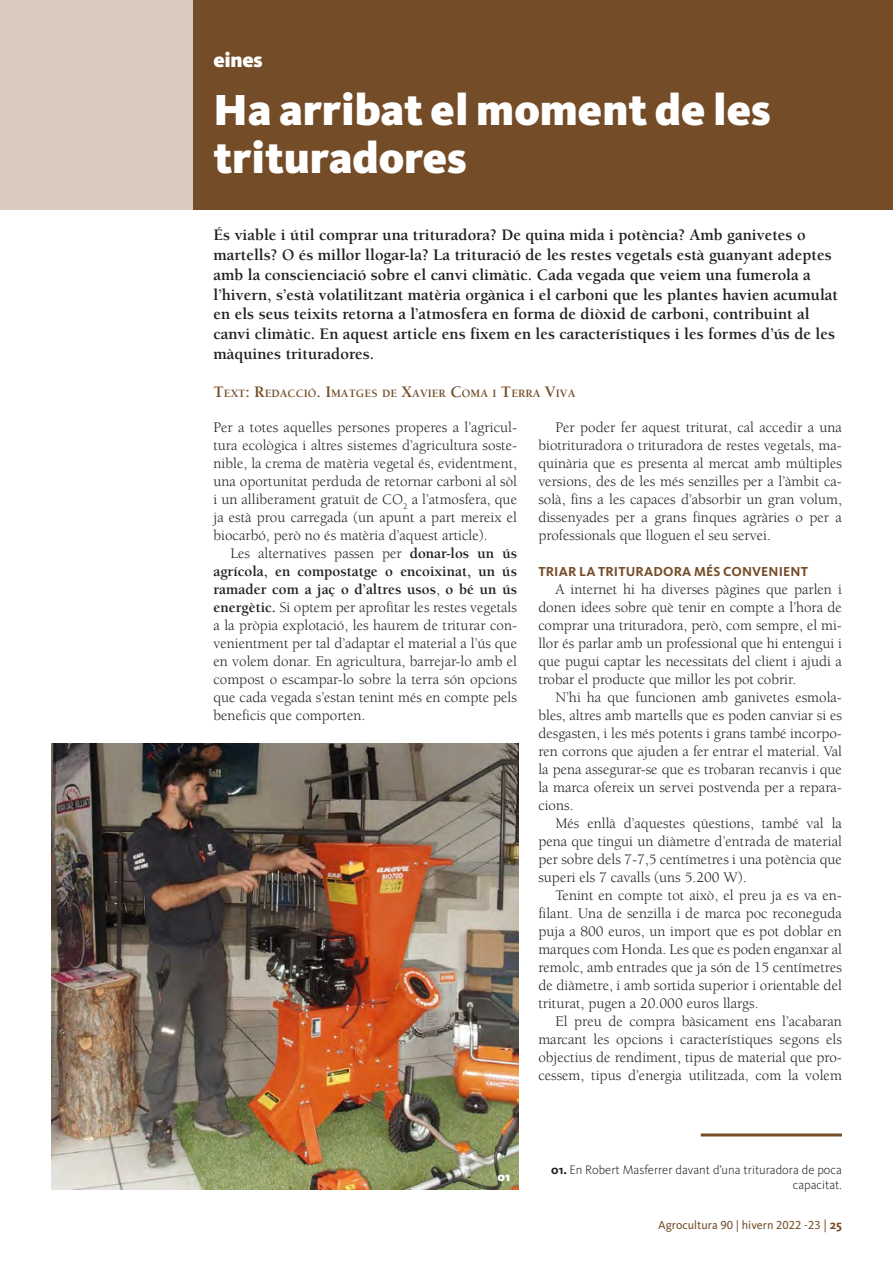
<style>
.page{position:relative;width:893px;height:1263px;background:#fff}
.page>*{position:absolute;margin:0;border:0;box-sizing:border-box;transform-origin:0 0}
.titol_secció_gran{font:900 45px/48px "Kievit OT";color:#fff}
.t1{font:900 21px "Kievit OT";color:#fff}
.entradeta{font:700 16.5px/19.8px "Berkeley";color:#231f20}
.Text_base{font:15px/18px "Berkeley";color:#231f20;text-align:justify}
.Costadet{font:700 13.5px "Kievit OT";letter-spacing:.01em;color:#744c27}
.Peu_foto{font:300 12.75px/15.3px "Kievit OT";color:#231f20;text-align:right}
.número_foto{font:900 12.75px "Kievit OT";color:#fff}
.t2{font:12px "Kievit OT";color:#744c27}
.Noms_autors{font:700 11.55px "Berkeley";color:#744c27}
.s1{font-size:16.5px}
.s2{font-weight:700}
.s3{font-size:12.75px}
.s4{font-weight:700;font-size:12.75px}
</style>
<div class="page">
<img style="left:51px;top:744px;width:468px;height:445px">
<div style="left:192px;top:0;width:701px;height:210px;background:#744c27"></div>
<div style="left:0;top:0;width:192px;height:210px;background:#d9cbbe"></div>
<hr style="left:701px;top:1133px;width:141px;height:3px;background:#744c27">
<p class="t1" style="left:213px;top:47px;width:51px">eines</p>
<p class="titol_secció_gran" style="left:213px;top:86px;width:558px">Ha arribat el moment de les trituradores</p>
<p class="entradeta" style="left:213px;top:225px;width:626px">És viable i útil comprar una trituradora? De quina mida i potència? Amb ganivetes o martells? O és millor llogar-la? La trituració de les restes vegetals està guanyant adeptes amb la conscienciació sobre el canvi climàtic. Cada vegada que veiem una fumerola a l’hivern, s’està volatilitzant matèria orgànica i el carboni que les plantes havien acumulat en els seus teixits retorna a l’atmosfera en forma de diòxid de carboni, contribuint al canvi climàtic. En aquest article ens fixem en les característiques i les formes d’ús de les màquines trituradores.</p>
<p class="Noms_autors" style="left:213px;top:387px;width:363px"><span class="s1">T</span>EXT<span class="s1">: R</span>EDACCIÓ<span class="s1">. I</span>MATGES DE <span class="s1">X</span>AVIER <span class="s1">C</span>OMA I <span class="s1">T</span>ERRA <span class="s1">V</span>IVA</p>
<p class="Text_base" style="left:213px;top:419px;width:305px">Per a totes aquelles persones properes a l’agricul&shy;tura ecològica i altres sistemes d’agricultura soste&shy;nible, la crema de matèria vegetal és, evidentment, una oportunitat perduda de retornar carboni al sòl i un alliberament gratuït de CO<sub>2</sub> a l’atmosfera, que ja està prou carregada (un apunt a part mereix el biocarbó, però no és matèria d’aquest article).</p>
<p class="Text_base" style="left:213px;top:545px;width:305px;text-indent:17px">Les alternatives passen per <span class="s2">donar-los un ús agrícola, en compostatge o encoixinat, un ús ramader com a jaç o d’altres usos</span>, <span class="s2">o bé un ús energètic.</span> Si optem per aprofitar les restes vegetals a la pròpia explotació, les haurem de triturar con&shy;venientment per tal d’adaptar el material a l’ús que en volem donar. En agricultura, barrejar-lo amb el compost o escampar-lo sobre la terra són opcions que cada vegada s’estan tenint més en compte pels beneficis que comporten.</p>
<p class="Text_base" style="left:538px;top:419px;width:305px;text-indent:17px">Per poder fer aquest triturat, cal accedir a una biotrituradora o trituradora de restes vegetals, ma&shy;quinària que es presenta al mercat amb múltiples versions, des de les més senzilles per a l’àmbit ca&shy;solà, fins a les capaces d’absorbir un gran volum, dissenyades per a grans finques agràries o per a professionals que lloguen el seu servei.</p>
<p class="Costadet" style="left:538px;top:563px;width:271px">TRIAR LA TRITURADORA MÉS CONVENIENT</p>
<p class="Text_base" style="left:538px;top:581px;width:305px;text-indent:17px">A internet hi ha diverses pàgines que parlen i donen idees sobre què tenir en compte a l’hora de comprar una trituradora, però, com sempre, el mi&shy;llor és parlar amb un professional que hi entengui i que pugui captar les necessitats del client i ajudi a trobar el producte que millor les pot cobrir.</p>
<p class="Text_base" style="left:538px;top:689px;width:305px;text-indent:17px">N’hi ha que funcionen amb ganivetes esmola&shy;bles, altres amb martells que es poden canviar si es desgasten, i les més potents i grans també incorpo&shy;ren corrons que ajuden a fer entrar el material. Val la pena assegurar-se que es trobaran recanvis i que la marca ofereix un servei postvenda per a repara&shy;cions.</p>
<p class="Text_base" style="left:538px;top:815px;width:305px;text-indent:17px">Més enllà d’aquestes qüestions, també val la pena que tingui un diàmetre d’entrada de material per sobre dels 7-7,5 centímetres i una potència que superi els 7 cavalls (uns 5.200 W).</p>
<p class="Text_base" style="left:538px;top:887px;width:305px;text-indent:17px">Tenint en compte tot això, el preu ja es va en&shy;filant. Una de senzilla i de marca poc reconeguda puja a 800 euros, un import que es pot doblar en marques com Honda. Les que es poden enganxar al remolc, amb entrades que ja són de 15 centímetres de diàmetre, i amb sortida superior i orientable del triturat, pugen a 20.000 euros llargs.</p>
<p class="Text_base" style="left:538px;top:1013px;width:305px;text-indent:17px">El preu de compra bàsicament ens l’acabaran marcant les opcions i característiques segons els objectius de rendiment, tipus de material que pro&shy;cessem, tipus d’energia utilitzada, com la volem</p>
<p class="número_foto" style="left:497px;top:1169px;width:14px">01</p>
<p class="Peu_foto" style="left:551px;top:1162px;width:292px"><span class="s2">01.</span> En Robert Masferrer davant d’una trituradora de poca capacitat.</p>
<p class="t2" style="left:658px;top:1218px;width:185px">Agrocultura 90 | hivern 2022 -23 <span class="s3">|</span> <span class="s4">25</span></p>
</div>
